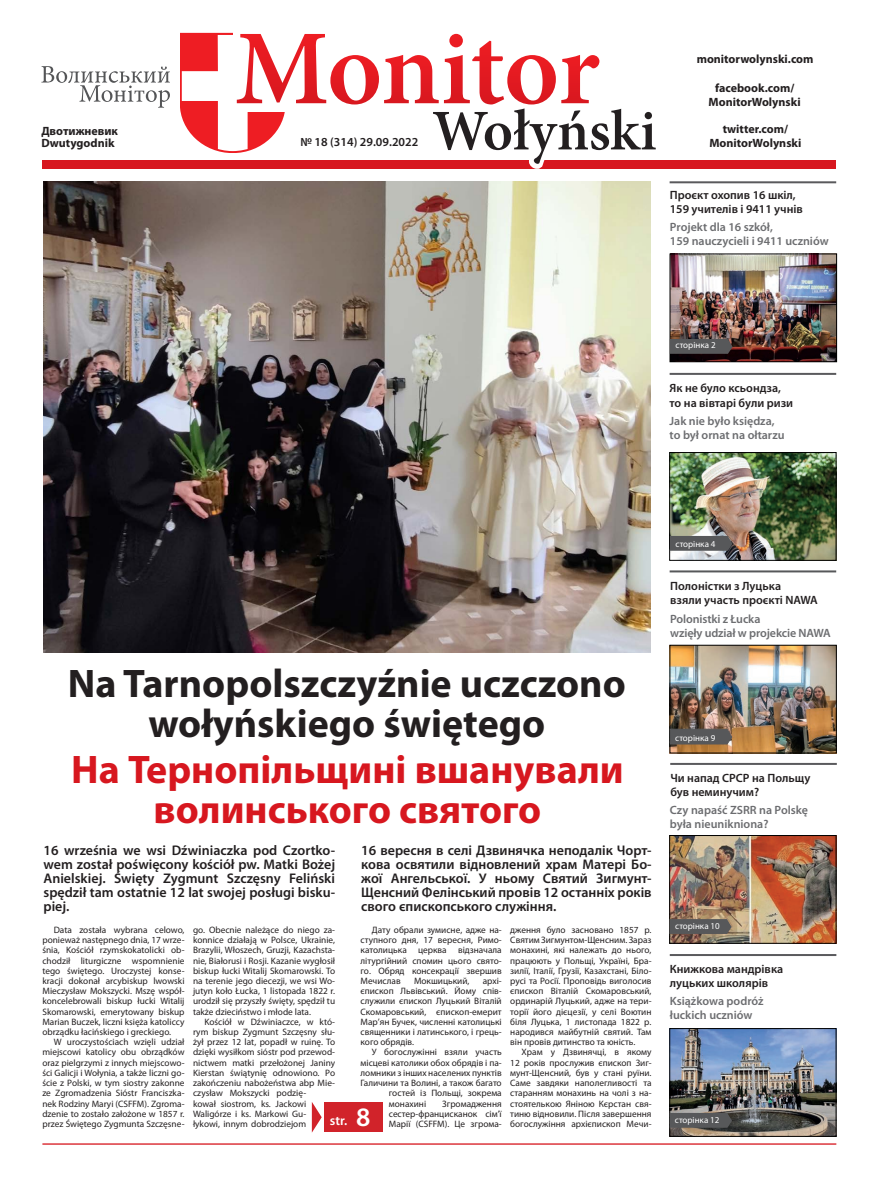
<style>
.page{position:relative;width:879px;height:1183px;background:#fff}
.page>*{position:absolute;margin:0;border:0;box-sizing:border-box;transform-origin:0 0}
.t1{font:700 40px/40px "Myriad Pro";color:#231f20;text-align:center}
.t2{font:700 40px/40px "Myriad Pro";color:#d7171f;text-align:center}
.t3{font:600 26.7px "Myriad Pro";color:#fff}
.t4{font:600 14px/14px "Myriad Pro";color:#231f20;text-align:justify}
.t5{font:600 13.4px "Myriad Pro";color:#fff}
.t6{font:600 12.3px "Myriad Pro";color:#231f20}
.t7{font:600 12px/14px "Myriad Pro";color:#6c6d70}
.t8{font:600 12px/14.4px "Myriad Pro";color:#231f20}
.t9{font:700 12px/14.4px "Myriad Pro";color:#231f20;text-align:center}
.t10{font:9.3px/10.2px "Myriad Pro";color:#231f20;text-align:justify}
.t11{font:9px "Myriad Pro";color:#fff}
</style>
<div class="page">
<hr style="left:42px;top:1142px;width:794px;height:2px;background:#d7171f">
<img style="left:672px;top:256px;width:162px;height:104px">
<div style="left:670px;top:254px;width:166px;height:108px;border:1px solid #000"></div>
<hr style="left:669px;top:373px;width:167px;height:2px;background:#5a5a5d">
<svg style="left:670px;top:339px;width:62px;height:15px"></svg>
<hr style="left:669px;top:570px;width:167px;height:2px;background:#57585a">
<img style="left:672px;top:647px;width:162px;height:104px">
<div style="left:670px;top:645px;width:166px;height:108px;border:1px solid #000"></div>
<img style="left:671px;top:454px;width:163px;height:104px">
<div style="left:669px;top:452px;width:167px;height:108px;border:1px solid #000"></div>
<svg style="left:669px;top:728px;width:64px;height:16px"></svg>
<hr style="left:670px;top:762px;width:167px;height:2px;background:#5a5a5d">
<img style="left:671px;top:837px;width:163px;height:104px">
<div style="left:669px;top:835px;width:167px;height:108px;border:1px solid #000"></div>
<svg style="left:669px;top:918px;width:62px;height:15px"></svg>
<hr style="left:670px;top:953px;width:166px;height:2px;background:#5a5a5d">
<img style="left:671px;top:1030px;width:163px;height:104px">
<div style="left:669px;top:1028px;width:167px;height:108px;border:1px solid #000"></div>
<svg style="left:670px;top:1112px;width:62px;height:15px"></svg>
<hr style="left:669px;top:181px;width:167px;height:2px;background:#5a5a5d">
<svg style="left:670px;top:536px;width:62px;height:14px"></svg>
<div style="left:42px;top:160px;width:793px;height:9px;background:#d7171f"></div>
<svg style="left:41px;top:66px;width:129px;height:42px"></svg>
<svg style="left:180px;top:34px;width:476px;height:135px"></svg>
<div style="left:324px;top:1102px;width:59px;height:29px;background:#d1232a"></div>
<svg style="left:312px;top:1102px;width:10px;height:30px"></svg>
<img style="left:44px;top:181px;width:607px;height:471px">
<p class="t9" style="left:41px;top:125px;width:78px;line-height:12.2px;text-align:left">Двотижневик<br>Dwutygodnik</p>
<h3 class="t6" style="left:300px;top:134px;width:119px">№ 18 (314) 29.09.2022</h3>
<p class="t9" style="left:697px;top:51px;width:118px">monitorwolynski.com</p>
<p class="t9" style="left:708px;top:80px;width:94px">facebook.com/<br>MonitorWolynski</p>
<p class="t9" style="left:709px;top:121px;width:94px">twitter.com/<br>MonitorWolynski</p>
<p class="t8" style="left:670px;top:187px;width:135px">Проєкт охопив 16 шкіл,<br>159 учителів і 9411 учнів</p>
<p class="t7" style="left:670px;top:219px;width:160px">Projekt dla 16 szkół,<br>159 nauczycieli i 9411 uczniów</p>
<p class="t11" style="left:675px;top:339px;width:42px">сторінка 2</p>
<p class="t8" style="left:669px;top:381px;width:125px">Як не було ксьондза, то на вівтарі були ризи</p>
<p class="t7" style="left:669px;top:414px;width:116px">Jak nie było księdza, to był ornat na ołtarzu</p>
<h1 class="t1" style="left:68px;top:662px;width:559px">Na Tarnopolszczyźnie uczczono wołyńskiego świętego</h1>
<h1 class="t2" style="left:71px;top:748px;width:554px">На Тернопільщині вшанували волинського святого</h1>
<h3 class="t4" style="left:44px;top:842px;width:293px">16 września we wsi Dźwiniaczka pod Czortko&shy;wem został poświęcony kościół pw. Matki Bożej Anielskiej. Święty Zygmunt Szczęsny Feliński spędził tam ostatnie 12 lat swojej posługi bisku&shy;piej.</h3>
<h3 class="t4" style="left:361px;top:842px;width:292px">16 вересня в селі Дзвинячка неподалік Чорт&shy;кова освятили відновлений храм Матері Бо&shy;жої Ангельської. У ньому Святий Зигмунт-Щенсний Фелінський провів 12 останніх років свого єпископського служіння.</h3>
<p class="t10" style="left:360px;top:924px;width:143px;text-indent:11px">Дату обрали зумисне, адже на&shy;ступного дня, 17 вересня, Римо&shy;католицька церква відзначала літургійний спомин цього свято&shy;го. Обряд консекрації звершив Мечислав</p>
<p class="t10" style="left:510px;top:924px;width:143px">дження було засновано 1857 р.<br>Святим Зигмунтом-Щенсним. Зараз монахині, які належать до нього, працюють у Польщі, Україні, Бра&shy;зилії, Італії, Грузії, Казахстані, Біло&shy;русі та Росії. Проповідь виголосив єпископ Віталій Скомаровський, ординарій Луцький, адже на тери&shy;торії його дієцезії, у селі Воютин біля Луцька, 1 листопада 1822 р. народився майбутній святий. Там він провів дитинство та юність.</p>
<p class="t10" style="left:510px;top:1046px;width:143px;text-indent:11px">Храм у Дзвинячці, в якому 12 років прослужив єпископ Зиг&shy;мунт-Щенсний, був у стані руїни.<br>Саме завдяки наполегливості та старанням монахинь на чолі з на&shy;стоятелькою Яніною Кєрстан свя&shy;тиню відновили. Після завершення богослужіння архієпископ Мечи-</p>
<p class="t10" style="left:42px;top:924px;width:144px;text-indent:11px">Data została wybrana celowo, ponieważ następnego dnia, 17 wrze&shy;śnia, Kościół rzymskokatolicki ob&shy;chodził liturgiczne wspomnienie tego świętego. Uroczystej konse&shy;kracji dokonał arcybiskup lwowski Mieczysław Mokszycki. Mszę współ&shy;koncelebrowali biskup łucki Witalij Skomarowski, emerytowany biskup Marian Buczek, liczni księża katoliccy obrządku łacińskiego i greckiego.</p>
<p class="t10" style="left:42px;top:1036px;width:144px;text-indent:11px">W uroczystościach wzięli udział miejscowi katolicy obu obrządków oraz pielgrzymi z innych miejscowo&shy;ści Galicji i Wołynia, a także liczni go&shy;ście z Polski, w tym siostry zakonne ze Zgromadzenia Sióstr Franciszka&shy;nek Rodziny Maryi (CSFFM). Zgroma&shy;dzenie to zostało założone w 1857 r. przez Świętego Zygmunta Szczęsne-</p>
<p class="t10" style="left:193px;top:924px;width:144px">go. Obecnie należące do niego za&shy;konnice działają w Polsce, Ukrainie, Brazylii, Włoszech, Gruzji, Kazachsta&shy;nie, Białorusi i Rosji. Kazanie wygłosił biskup łucki Witalij Skomarowski. To na terenie jego diecezji, we wsi Wo&shy;jutyn koło Łucka, 1 listopada 1822 r. urodził się przyszły święty, spędził tu także dzieciństwo i młode lata.</p>
<p class="t10" style="left:193px;top:1016px;width:144px;text-align:left;text-indent:11px">Kościół w Dźwiniaczce, w któ&shy;rym biskup Zygmunt Szczęsny słu&shy;żył przez 12 lat, popadł w ruinę. To dzięki wysiłkom sióstr pod przewod&shy;nictwem matki przełożonej Janiny<br>Kierstan świątynię odnowiono. Po zakończeniu nabożeństwa abp Mie&shy;czysław Mokszycki podzię-<br>kował siostrom, ks. Jackowi<br>Waligórze i ks. Markowi Gu&shy;łykowi, innym dobrodziejom</p>
<p class="t10" style="left:414px;top:975px;width:57px">Мокшицький,</p>
<p class="t10" style="left:360px;top:975px;width:143px;text-indent:122px">архі&shy;єпископ Львівський. Йому спів&shy;служили єпископ Луцький Віталій Скомаров ський, єпископ-емерит Мар’ян Бучек, численні католицькі священники і латинського, і грець&shy;кого обрядів.</p>
<p class="t10" style="left:372px;top:1046px;width:131px">У богослужінні взяли участь</p>
<p class="t10" style="left:360px;top:1056px;width:143px">місцеві католики обох обрядів і па-</p>
<p class="t10" style="left:360px;top:1067px;width:143px">ломники з інших населених пунктів</p>
<p class="t10" style="left:360px;top:1077px;width:143px">Галичини та Волині, а також багато</p>
<p class="t10" style="left:389px;top:1087px;width:114px">гостей із Польщі, зокрема</p>
<p class="t10" style="left:389px;top:1097px;width:39px">монахині</p>
<p class="t10" style="left:389px;top:1097px;width:114px;text-indent:53px">Згромадження сестер-францисканок сім’ї Марії (CSFFM). Це згрома-</p>
<h2 class="t3" style="left:356px;top:1099px;width:16px">8</h2>
<h3 class="t5" style="left:330px;top:1111px;width:19px">str.</h3>
<p class="t11" style="left:675px;top:538px;width:42px">сторінка 4</p>
<p class="t8" style="left:670px;top:578px;width:149px">Полоністки з Луцька<br>взяли участь проєкті NAWA</p>
<p class="t7" style="left:670px;top:611px;width:162px">Polonistki z Łucka<br>wzięły udział w projekcie NAWA</p>
<p class="t11" style="left:675px;top:732px;width:42px">сторінка 9</p>
<p class="t8" style="left:670px;top:770px;width:141px">Чи напад СРСР на Польщу був неминучим?</p>
<p class="t7" style="left:670px;top:802px;width:140px">Czy napaść ZSRR na Polskę była nieunikniona?</p>
<p class="t11" style="left:675px;top:920px;width:46px">сторінка 10</p>
<p class="t8" style="left:670px;top:960px;width:115px">Книжкова мандрівка луцьких школярів</p>
<p class="t7" style="left:670px;top:993px;width:95px">Książkowa podróż łuckich uczniów</p>
<p class="t11" style="left:675px;top:1114px;width:46px">сторінка 12</p>
</div>
